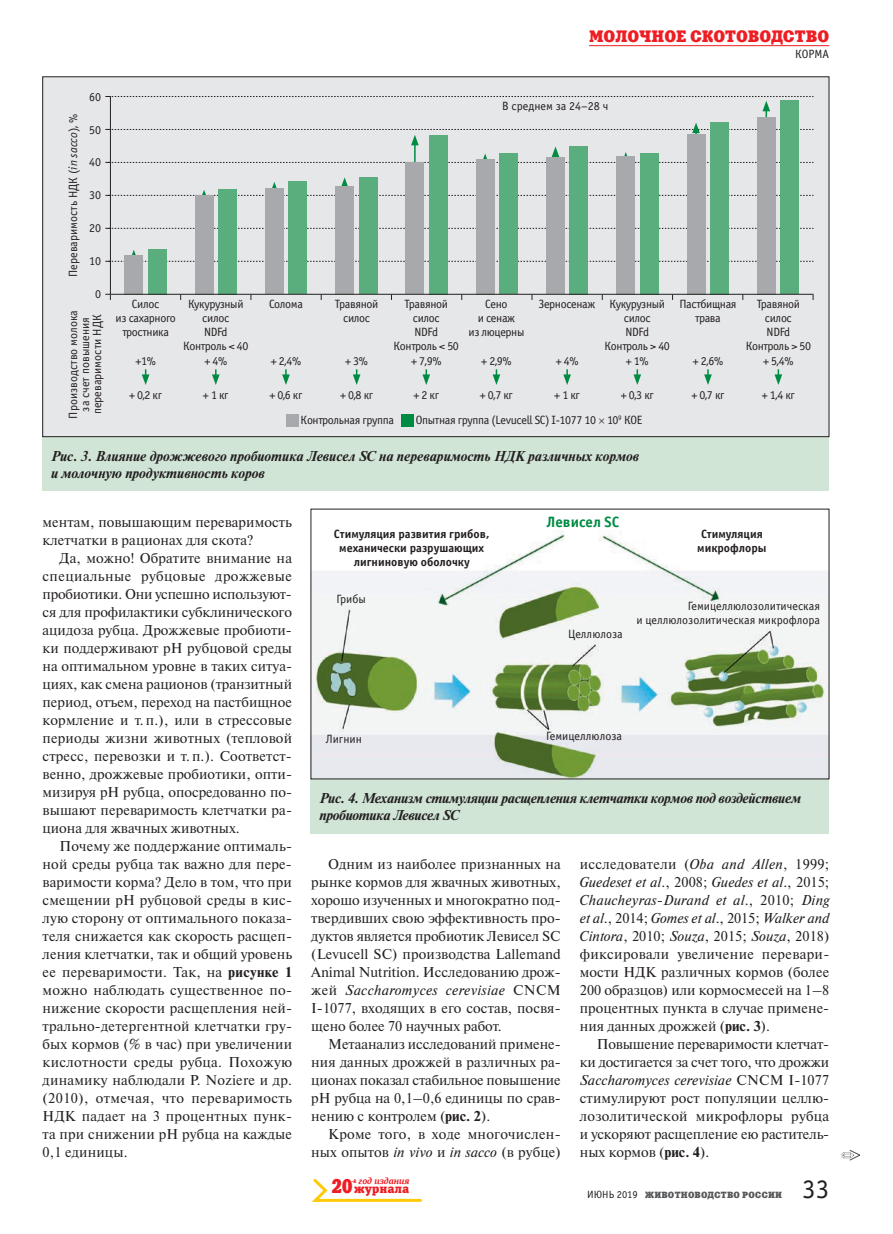
<style>
.page{position:relative;width:893px;height:1234px;background:#fff}
.page>*{position:absolute;margin:0;border:0;box-sizing:border-box;transform-origin:0 0}
.t1{font:27px "Officina Sans C";color:#231f20}
.t2{font:19.8px "Xenia C";color:#ee1d23;scale:.83 1}
.t3{font:16.5px "Xenia C";letter-spacing:-.005em;color:#ee1d23}
.t4{font:700 15px "Officina Sans C";color:#008b43}
.t5{font:14.25px/18px "Newton C";letter-spacing:.005em;color:#231f20;text-align:justify}
.t6{font:italic 700 14.25px/17.2px "Newton C";color:#231f20}
.t7{font:italic 700 14.25px/17.2px "Newton C";letter-spacing:-.02em;color:#231f20}
.t8{font:12px/14.2px "Officina Sans C";letter-spacing:-.03em;color:#231f20;text-align:center}
.t9{font:12px/12px "Officina Sans C";color:#231f20;text-align:center}
.t10{font:700 12px/14.2px "Officina Sans C";color:#231f20;text-align:center}
.t11{font:12px "Xenia C";color:#ee1d23}
.t12{font:9px "Xenia C";letter-spacing:.025em;color:#57585a}
.t13{font:italic 700 9px "PT Serif";color:#ee1d23}
.s1{font-style:italic}
.s2{font-weight:700}
.s3{font-family:"Officina Sans C";font-size:10.5px;color:#231f20}
</style>
<div class="page">
<hr style="left:589px;top:45px;width:240px;height:1px;background:#ee1d23">
<svg style="left:311px;top:1179px;width:111px;height:23px"></svg>
<div style="left:43px;top:437px;width:786px;height:54px;background:#d1e5d7"></div>
<div style="left:43px;top:77px;width:786px;height:359px;background:#e6e7e9"></div>
<div style="left:286px;top:414px;width:13px;height:13px;background:#a8a9ad"></div>
<div style="left:401px;top:414px;width:13px;height:13px;background:#008b43"></div>
<svg style="left:105px;top:294px;width:6px;height:6px"></svg>
<svg style="left:110px;top:96px;width:704px;height:199px"></svg>
<svg style="left:142px;top:369px;width:7px;height:16px"></svg>
<svg style="left:212px;top:369px;width:8px;height:16px"></svg>
<svg style="left:282px;top:369px;width:8px;height:16px"></svg>
<svg style="left:353px;top:369px;width:7px;height:16px"></svg>
<svg style="left:422px;top:369px;width:8px;height:16px"></svg>
<svg style="left:493px;top:369px;width:7px;height:16px"></svg>
<svg style="left:563px;top:369px;width:8px;height:16px"></svg>
<svg style="left:633px;top:369px;width:8px;height:16px"></svg>
<svg style="left:704px;top:369px;width:8px;height:16px"></svg>
<svg style="left:774px;top:369px;width:8px;height:16px"></svg>
<div style="left:311px;top:779px;width:518px;height:54px;background:#d1e5d7"></div>
<img style="left:313px;top:530px;width:514px;height:247px">
<svg style="left:842px;top:1150px;width:18px;height:10px"></svg>
<p class="t8" style="left:89px;top:90px;width:13px">60</p>
<p class="t8" style="left:89px;top:123px;width:13px">50</p>
<p class="t8" style="left:89px;top:155px;width:13px">40</p>
<p class="t8" style="left:89px;top:188px;width:13px">30</p>
<p class="t8" style="left:89px;top:221px;width:13px">20</p>
<p class="t8" style="left:89px;top:254px;width:13px">10</p>
<p class="t8" style="left:95px;top:286px;width:7px">0</p>
<p class="t9" style="left:67px;top:277px;width:164px;rotate:-90deg">Переваримость НДК (<span class="s1">in sacco</span>), %</p>
<p class="t9" style="left:67px;top:418px;width:110px;rotate:-90deg">Производство молока за счет повышения переваримости НДК</p>
<p class="t8" style="left:116px;top:297px;width:62px">Силос<br>из сахарного тростника</p>
<p class="t8" style="left:135px;top:354px;width:22px">+1%</p>
<p class="t8" style="left:129px;top:388px;width:35px">+ 0,2 кг</p>
<p class="t8" style="left:183px;top:297px;width:67px">Кукурузный силос<br>NDFd<br>Контроль &lt; 40 + 4%</p>
<p class="t8" style="left:203px;top:388px;width:27px">+ 1 кг</p>
<p class="t3" style="left:589px;top:26px;width:242px">МОЛОЧНОЕ СКОТОВОДСТВО</p>
<p class="t8" style="left:795px;top:47px;width:36px">КОРМА</p>
<p class="t9" style="left:502px;top:100px;width:108px">В среднем за 24–28 ч</p>
<p class="t8" style="left:269px;top:297px;width:35px">Солома</p>
<p class="t8" style="left:271px;top:354px;width:32px">+ 2,4%</p>
<p class="t8" style="left:269px;top:388px;width:35px">+ 0,6 кг</p>
<p class="t8" style="left:335px;top:297px;width:45px">Травяной силос</p>
<p class="t8" style="left:345px;top:354px;width:24px">+ 3%</p>
<p class="t8" style="left:340px;top:388px;width:35px">+ 0,8 кг</p>
<p class="t8" style="left:394px;top:297px;width:67px">Травяной силос<br>NDFd<br>Контроль &lt; 50 + 7,9%</p>
<p class="t8" style="left:413px;top:388px;width:27px">+ 2 кг</p>
<p class="t8" style="left:468px;top:297px;width:57px">Сено<br>и сенаж<br>из люцерны</p>
<p class="t8" style="left:481px;top:354px;width:32px">+ 2,9%</p>
<p class="t8" style="left:480px;top:388px;width:35px">+ 0,7 кг</p>
<p class="t8" style="left:539px;top:297px;width:58px">Зерносенаж</p>
<p class="t8" style="left:556px;top:354px;width:24px">+ 4%</p>
<p class="t8" style="left:554px;top:388px;width:27px">+ 1 кг</p>
<p class="t8" style="left:605px;top:297px;width:67px">Кукурузный силос<br>NDFd<br>Контроль &gt; 40 + 1%</p>
<p class="t8" style="left:621px;top:388px;width:35px">+ 0,3 кг</p>
<p class="t8" style="left:301px;top:413px;width:95px">Контрольная группа</p>
<p class="t8" style="left:416px;top:413px;width:228px">Опытная группа (Levucell SC) I-1077 10 10<sup>9</sup> КОЕ</p>
<p class="t8" style="left:679px;top:297px;width:59px">Пастбищная трава</p>
<p class="t8" style="left:693px;top:354px;width:32px">+ 2,6%</p>
<p class="t8" style="left:691px;top:388px;width:35px">+ 0,7 кг</p>
<p class="t8" style="left:746px;top:297px;width:67px">Травяной силос<br>NDFd<br>Контроль &gt; 50 + 5,4%</p>
<p class="t8" style="left:762px;top:388px;width:35px">+ 1,4 кг</p>
<p class="t6" style="left:51px;top:447px;width:589px">Рис. 3. Влияние дрожжевого пробиотика Левисел SC на переваримость НДК различных кормов и молочную продуктивность коров</p>
<p class="t5" style="left:43px;top:513px;width:251px">ментам, повышающим переваримость клетчатки в рационах для скота?</p>
<p class="t5" style="left:43px;top:549px;width:251px;text-indent:17px">Да, можно! Обратите внимание на специальные рубцовые дрожжевые пробиотики. Они успешно используют&shy;ся для профилактики субклинического ацидоза рубца. Дрожжевые пробиоти&shy;ки поддерживают рН рубцовой среды на оптимальном уровне в таких ситуа&shy;циях, как смена рационов (транзитный период, отъем, переход на пастбищное кормление и т. п.), или в стрессовые периоды жизни животных (тепловой стресс, перевозки и т. п.). Соответст&shy;венно, дрожжевые пробиотики, опти&shy;мизируя рН рубца, опосредованно по&shy;вышают переваримость клетчатки ра&shy;циона для жвачных животных.</p>
<p class="t5" style="left:43px;top:837px;width:251px;text-indent:17px">Почему же поддержание оптималь&shy;ной среды рубца так важно для пере&shy;варимости корма? Дело в том, что при смещении рН рубцовой среды в кис&shy;лую сторону от оптимального показа&shy;теля снижается как скорость расщеп&shy;ления клетчатки, так и общий уровень ее переваримости. Так, на <span class="s2">рисунке 1 </span>можно наблюдать существенное по&shy;нижение скорости расщепления ней&shy;трально-детергентной клетчатки гру&shy;бых кормов (% в час) при увеличении кислотности среды рубца. Похожую динамику наблюдали P. Noziere и др. (2010), отмечая, что переваримость НДК падает на 3 процентных пунк&shy;та при снижении рН рубца на каждые 0,1 единицы.</p>
<p class="t4" style="left:547px;top:513px;width:74px">Левисел SC</p>
<p class="t10" style="left:334px;top:527px;width:157px">Стимуляция развития грибов, механически разрушающих лигниновую оболочку</p>
<p class="t10" style="left:697px;top:527px;width:71px">Стимуляция микрофлоры</p>
<p class="t8" style="left:336px;top:592px;width:31px">Грибы</p>
<p class="t9" style="left:636px;top:599px;width:185px;line-height:14.2px;text-align:right">Гемицеллюлозолитическая<br>и целлюлозолитическая микрофлора</p>
<p class="t8" style="left:326px;top:732px;width:38px">Лигнин</p>
<p class="t9" style="left:568px;top:628px;width:56px">Целлюлоза</p>
<p class="t9" style="left:546px;top:730px;width:77px">Гемицеллюлоза</p>
<p class="t7" style="left:319px;top:789px;width:483px">Рис. 4. Механизм стимуляции расщепления клетчатки кормов под воздействием пробиотика Левисел SC</p>
<p class="t5" style="left:311px;top:855px;width:251px;text-indent:17px">Одним из наиболее признанных на рынке кормов для жвачных животных, хорошо изученных и многократно под&shy;твердивших свою эффективность про&shy;дуктов является пробиотик Левисел SC (Levucell SC) производства Lallemand Animal Nutrition. Исследованию дрож&shy;жей <span class="s1">Saccharomyces cerevisiae</span> CNCM I-1077, входящих в его состав, посвя&shy;щено более 70 научных работ.</p>
<p class="t5" style="left:311px;top:1035px;width:251px;text-indent:17px">Метаанализ исследований примене&shy;ния данных дрожжей в различных ра&shy;ционах показал стабильное повышение рН рубца на 0,1–0,6 единицы по срав&shy;нению с контролем (<span class="s2">рис. 2</span>).</p>
<p class="t5" style="left:311px;top:1125px;width:251px;text-align:right">Кроме того, в ходе многочислен&shy;ных опытов <span class="s1">in vivo</span> и <span class="s1">in sacco</span> (в рубце)</p>
<p class="t5" style="left:580px;top:855px;width:251px">исследователи (<span class="s1">Oba and Allen</span>, 1999; <span class="s1">Guedeset et al</span>., 2008; <span class="s1">Guedes et al</span>., 2015; <span class="s1">Chaucheyras-Durand et al</span>., 2010; <span class="s1">Ding et al</span>., 2014; <span class="s1">Gomes et al</span>., 2015; <span class="s1">Walker and Cintora</span>, 2010; <span class="s1">Souza</span>, 2015; <span class="s1">Souza</span>, 2018) фиксировали увеличение перевари&shy;мости НДК различных кормов (более 200 образцов) или кормосмесей на 1–8 процентных пункта в случае примене&shy;ния данных дрожжей (<span class="s2">рис. 3</span>).</p>
<p class="t5" style="left:580px;top:1035px;width:251px;text-indent:17px">Повышение переваримости клетчат&shy;ки достигается за счет того, что дрожжи <span class="s1">Saccharomyces cerevisiae</span> CNCM I-1077 стимулируют рост популяции целлю&shy;лозолитической микрофлоры рубца и ускоряют расщепление ею раститель&shy;ных кормов (<span class="s2">рис. 4</span>).</p>
<p class="t13" style="left:351px;top:1174px;width:59px"><sup>-й</sup> год издания</p>
<p class="t11" style="left:354px;top:1181px;width:57px">журнала</p>
<h2 class="t2" style="left:332px;top:1173px;width:26px">20</h2>
<p class="t12" style="left:587px;top:1188px;width:196px"><span class="s3">ИЮНЬ 2019</span> ЖИВОТНОВОДСТВО РОССИИ</p>
<h1 class="t1" style="left:802px;top:1174px;width:28px">33</h1>
</div>
